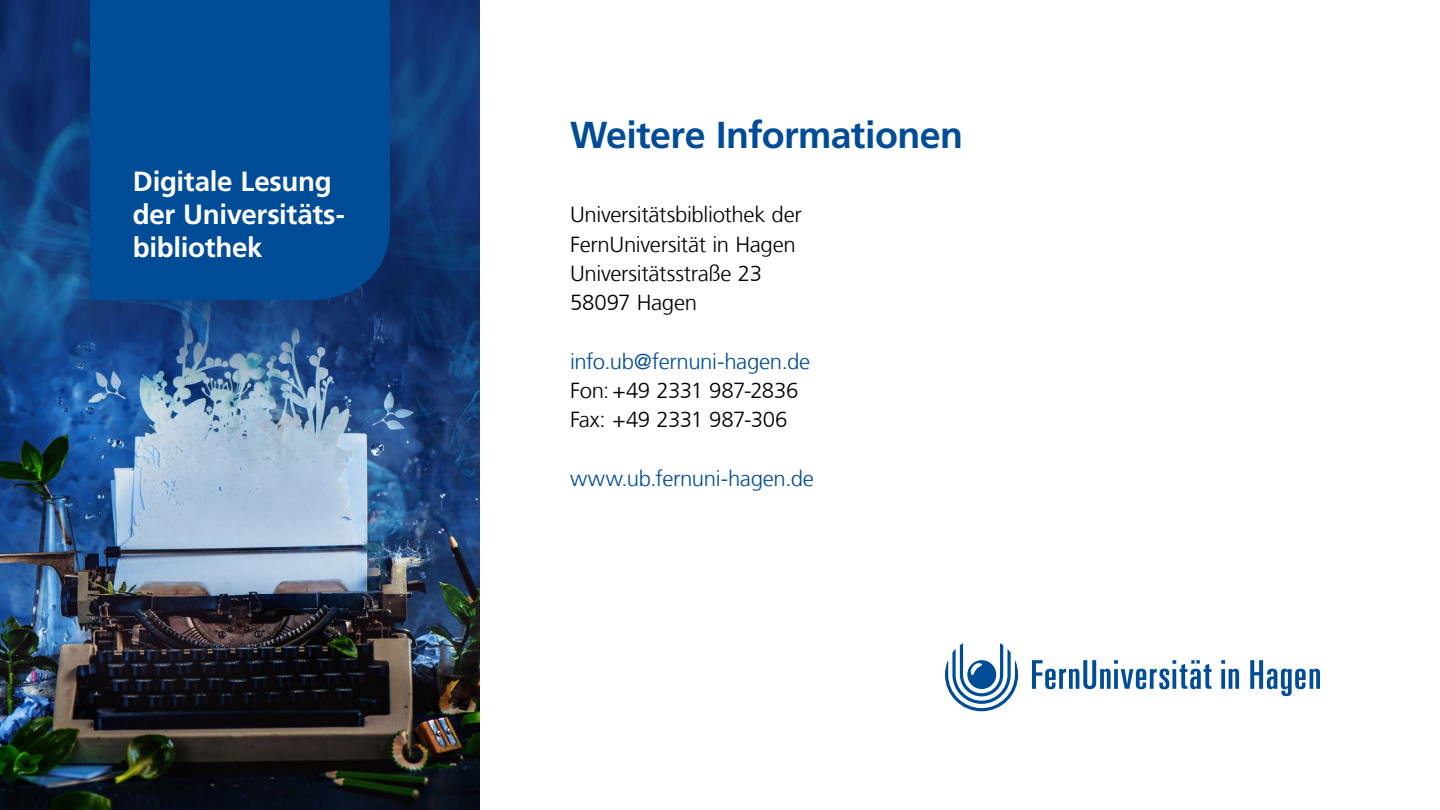
<style>
.page{position:relative;width:1440px;height:810px;background:#fff}
.page>*{position:absolute;margin:0;border:0;box-sizing:border-box;transform-origin:0 0}
.Headline{font:700 37.5px "Frutiger LT Com";letter-spacing:-.015em;color:#004c97}
.t1{font:700 27.75px/33.3px "Frutiger LT Com";letter-spacing:-.01em;color:#fff}
.Fließtext{font:300 21.75px "Frutiger LT Com";letter-spacing:-.015em;color:#000}
.Fließtext-2{font:300 21.75px "Frutiger LT Com";letter-spacing:-.015em;color:#004c97}
</style>
<div class="page">
<svg style="left:1032px;top:660px;width:288px;height:36px"></svg>
<svg style="left:945px;top:643px;width:73px;height:68px"></svg>
<img style="left:0;top:0;width:480px;height:810px">
<div style="left:90px;top:0;width:300px;height:300px;background:#004c97"></div>
<p class="t1" style="left:133px;top:164px;width:214px">Digitale Lesung der Universitäts&shy;bibliothek</p>
<p class="Headline" style="left:570px;top:113px;width:394px">Weitere Informationen</p>
<p class="Fließtext" style="left:570px;top:202px;width:233px">Universitätsbibliothek der</p>
<p class="Fließtext" style="left:570px;top:231px;width:227px">FernUniversität in Hagen</p>
<p class="Fließtext" style="left:570px;top:261px;width:194px">Universitätsstraße 23</p>
<p class="Fließtext" style="left:570px;top:290px;width:129px">58097 Hagen</p>
<p class="Fließtext-2" style="left:570px;top:348px;width:242px">info.ub@fernuni-hagen.de</p>
<p class="Fließtext" style="left:570px;top:378px;width:230px">Fon: +49 2331 987-2836</p>
<p class="Fließtext" style="left:570px;top:407px;width:219px">Fax: +49 2331 987-306</p>
<p class="Fließtext-2" style="left:570px;top:465px;width:245px">www.ub.fernuni-hagen.de</p>
</div>
